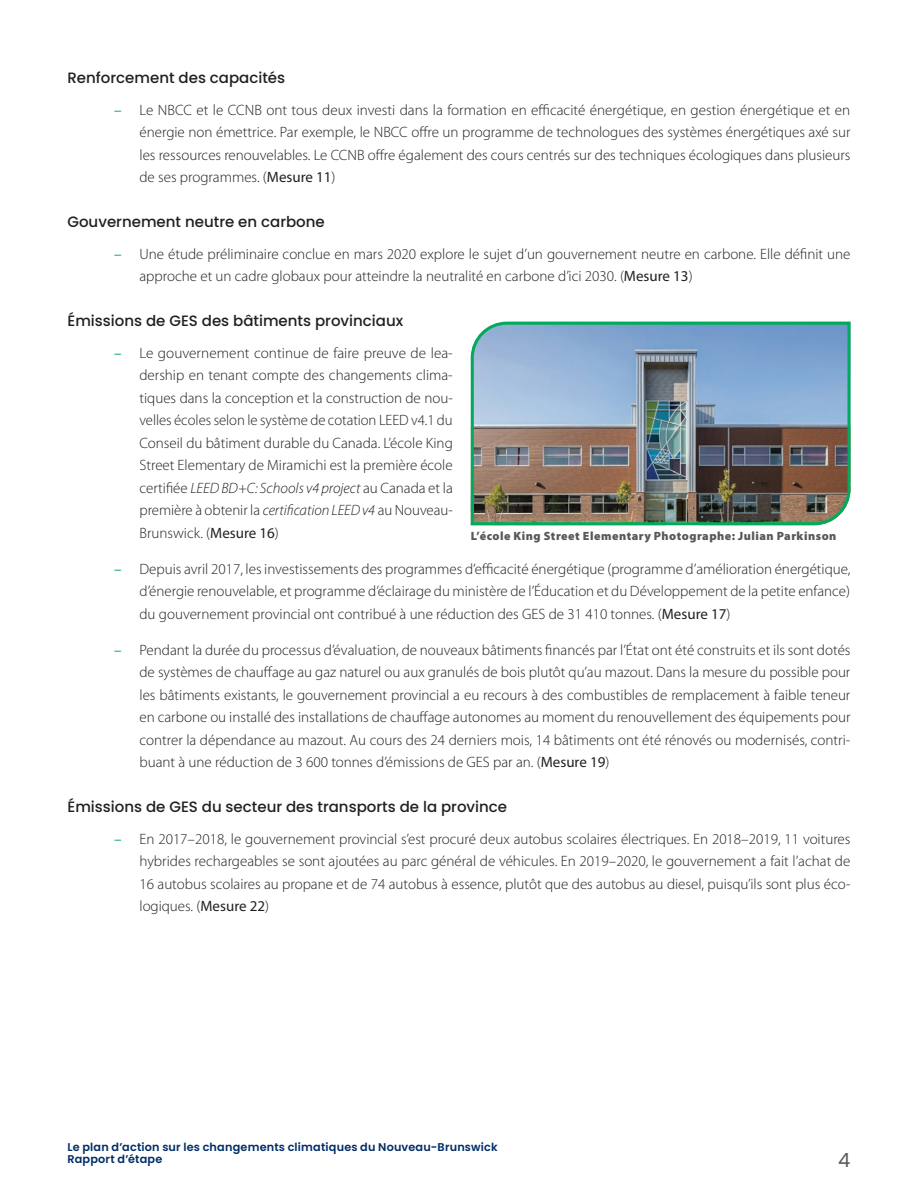
<style>
.page{position:relative;width:918px;height:1188px;background:#fff}
.page>*{position:absolute;margin:0;border:0;box-sizing:border-box;transform-origin:0 0}
.t1{font:19.5px "Poppins";color:#57585a}
.t2{font:300 15px/22.5px "Myriad Pro";color:#231f20;text-align:justify}
.t3{font:500 15px "Poppins";color:#231f20}
.t4{font:900 12px "Myriad Pro";letter-spacing:.04em;color:#57585a}
.t5{font:600 11.25px/12px "Poppins";letter-spacing:.015em;color:#002d66}
.s1{font-weight:400;color:#00ab5c}
.s2{font-weight:400}
.s3{font-style:italic}
</style>
<div class="page">
<img style="left:470px;top:321px;width:381px;height:205px">
<p class="t3" style="left:68px;top:69px;width:219px">Renforcement des capacités</p>
<p class="t2" style="left:140px;top:99px;width:713px;text-indent:-26px"><span class="s1">–</span> Le NBCC et le CCNB ont tous deux investi dans la formation en efficacité énergétique, en gestion énergétique et en énergie non émettrice. Par exemple, le NBCC offre un programme de technologues des systèmes énergétiques axé sur les ressources renouvelables. Le CCNB offre également des cours centrés sur des techniques écologiques dans plusieurs de ses programmes. (<span class="s2">Mesure 11</span>)</p>
<p class="t3" style="left:68px;top:213px;width:259px">Gouvernement neutre en carbone</p>
<p class="t2" style="left:140px;top:243px;width:713px;text-indent:-26px"><span class="s1">–</span> Une étude préliminaire conclue en mars 2020 explore le sujet d’un gouvernement neutre en carbone. Elle définit une approche et un cadre globaux pour atteindre la neutralité en carbone d’ici 2030. (<span class="s2">Mesure 13</span>)</p>
<p class="t3" style="left:68px;top:312px;width:337px">Émissions de GES des bâtiments provinciaux</p>
<p class="t2" style="left:140px;top:342px;width:315px;text-indent:-26px"><span class="s1">–</span> Le gouvernement continue de faire preuve de lea&shy;dership en tenant compte des changements clima&shy;tiques dans la conception et la construction de nou&shy;velles écoles selon le système de cotation LEED v4.1 du Conseil du bâtiment durable du Canada. L’école King Street Elementary de Miramichi est la première école certifiée <span class="s3">LEED BD+C: Schools v4 project</span> au Canada et la première à obtenir la <span class="s3">certification LEED v4</span> au Nouveau-Brunswick. (<span class="s2">Mesure 16</span>)</p>
<p class="t2" style="left:140px;top:558px;width:713px;text-indent:-26px"><span class="s1">–</span> Depuis avril 2017, les investissements des programmes d’efficacité énergétique (programme d’amélioration énergétique, d’énergie renouvelable, et programme d’éclairage du ministère de l’Éducation et du Développement de la petite enfance) du gouvernement provincial ont contribué à une réduction des GES de 31 410 tonnes. (<span class="s2">Mesure 17</span>)</p>
<p class="t2" style="left:140px;top:639px;width:713px;text-indent:-26px"><span class="s1">–</span> Pendant la durée du processus d’évaluation, de nouveaux bâtiments financés par l’État ont été construits et ils sont dotés de systèmes de chauffage au gaz naturel ou aux granulés de bois plutôt qu’au mazout. Dans la mesure du possible pour les bâtiments existants, le gouvernement provincial a eu recours à des combustibles de remplacement à faible teneur en carbone ou installé des installations de chauffage autonomes au moment du renouvellement des équipements pour contrer la dépendance au mazout. Au cours des 24 derniers mois, 14 bâtiments ont été rénovés ou modernisés, contri&shy;buant à une réduction de 3 600 tonnes d’émissions de GES par an. (<span class="s2">Mesure 19</span>)</p>
<p class="t3" style="left:68px;top:798px;width:441px">Émissions de GES du secteur des transports de la province</p>
<p class="t2" style="left:140px;top:828px;width:713px;text-indent:-26px"><span class="s1">–</span> En 2017–2018, le gouvernement provincial s’est procuré deux autobus scolaires électriques. En 2018–2019, 11 voitures hybrides rechargeables se sont ajoutées au parc général de véhicules. En 2019–2020, le gouvernement a fait l’achat de 16 autobus scolaires au propane et de 74 autobus à essence, plutôt que des autobus au diesel, puisqu’ils sont plus éco&shy;logiques. (<span class="s2">Mesure 22</span>)</p>
<p class="t4" style="left:471px;top:529px;width:367px">L’école King Street Elementary Photographe: Julian Parkinson</p>
<p class="t5" style="left:68px;top:1142px;width:432px">Le plan d’action sur les changements climatiques du Nouveau-Brunswick<br>Rapport d’étape</p>
<h1 class="t1" style="left:838px;top:1149px;width:14px">4</h1>
</div>
